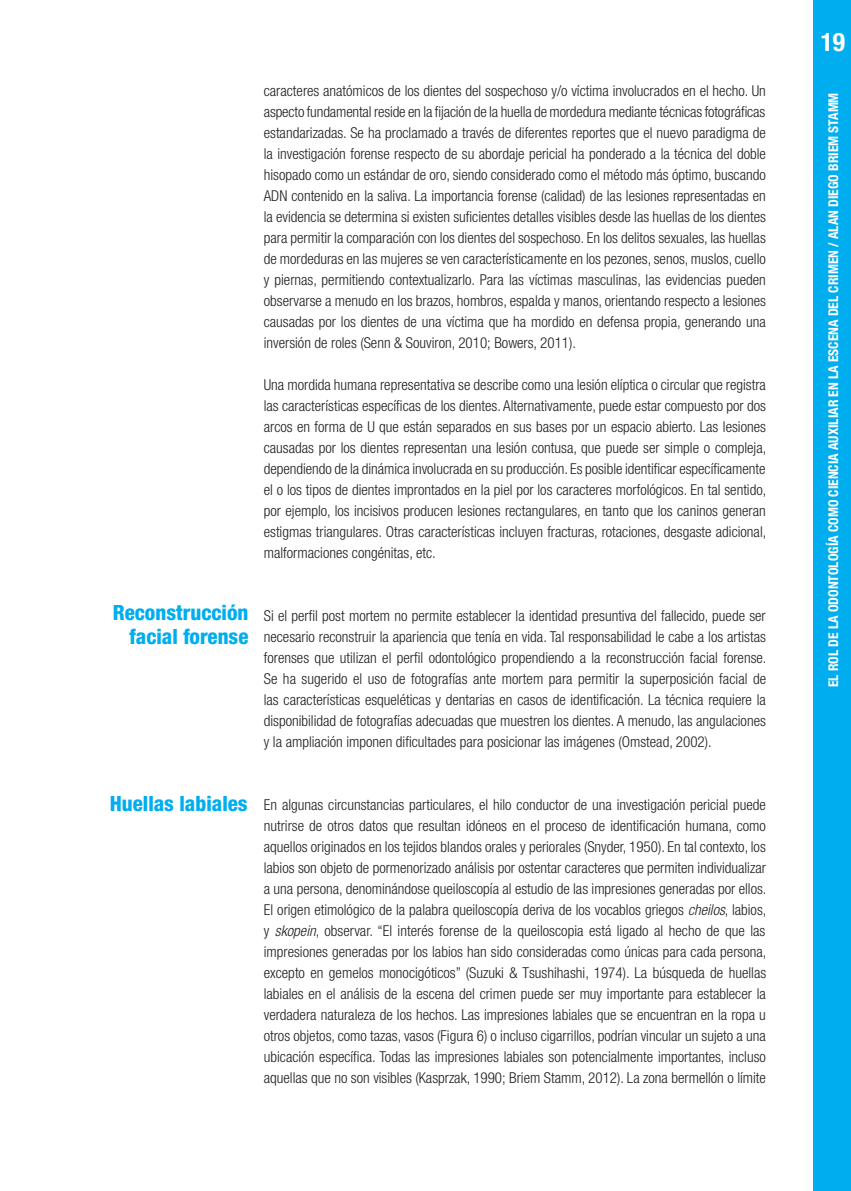
<style>
.page{position:relative;width:851px;height:1191px;background:#fff}
.page>*{position:absolute;margin:0;border:0;box-sizing:border-box;transform-origin:0 0}
.t1{font:700 condensed 25.5px "Helvetica Neue LT Std";color:#fff}
.TITULO_CH{font:800 condensed 21px "Helvetica Neue LT Std";color:#00aeef}
.t2{font:300 condensed 15px/21px "Helvetica Neue LT Std";color:#231f20;text-align:justify}
.t3{font:700 condensed 13.5px "Helvetica Neue LT Std";color:#fff}
.s1{font-style:italic}
</style>
<div class="page">
<div style="left:813px;top:0;width:37px;height:1191px;background:#00aeef"></div>
<p class="t2" style="left:264px;top:80px;width:503px">caracteres anatómicos de los dientes del sospechoso y/o víctima involucrados en el hecho. Un aspecto fundamental reside en la fijación de la huella de mordedura mediante técnicas fotográficas estandarizadas. Se ha proclamado a través de diferentes reportes que el nuevo paradigma de la investigación forense respecto de su abordaje pericial ha ponderado a la técnica del doble hisopado como un estándar de oro, siendo considerado como el método más óptimo, buscando ADN contenido en la saliva. La importancia forense (calidad) de las lesiones representadas en la evidencia se determina si existen suficientes detalles visibles desde las huellas de los dientes para permitir la comparación con los dientes del sospechoso. En los delitos sexuales, las huellas de mordeduras en las mujeres se ven característicamente en los pezones, senos, muslos, cuello y piernas, permitiendo contextualizarlo. Para las víctimas masculinas, las evidencias pueden observarse a menudo en los brazos, hombros, espalda y manos, orientando respecto a lesiones causadas por los dientes de una víctima que ha mordido en defensa propia, generando una inversión de roles (Senn &amp; Souviron, 2010; Bowers, 2011).</p>
<p class="t2" style="left:264px;top:374px;width:504px">Una mordida humana representativa se describe como una lesión elíptica o circular que registra las características específicas de los dientes. Alternativamente, puede estar compuesto por dos arcos en forma de U que están separados en sus bases por un espacio abierto. Las lesiones causadas por los dientes representan una lesión contusa, que puede ser simple o compleja, dependiendo de la dinámica involucrada en su producción. Es posible identificar específicamente el o los tipos de dientes improntados en la piel por los caracteres morfológicos. En tal sentido, por ejemplo, los incisivos producen lesiones rectangulares, en tanto que los caninos generan estigmas triangulares. Otras características incluyen fracturas, rotaciones, desgaste adicional, malformaciones congénitas, etc.</p>
<p class="TITULO_CH" style="left:113px;top:599px;width:137px">Reconstrucción</p>
<p class="TITULO_CH" style="left:130px;top:623px;width:120px">facial forense</p>
<p class="t2" style="left:264px;top:605px;width:504px">Si el perfil post mortem no permite establecer la identidad presuntiva del fallecido, puede ser necesario reconstruir la apariencia que tenía en vida. Tal responsabilidad le cabe a los artistas forenses que utilizan el perfil odontológico propendiendo a la reconstrucción facial forense.<br>Se ha sugerido el uso de fotografías ante mortem para permitir la superposición facial de las características esqueléticas y dentarias en casos de identificación. La técnica requiere la disponibilidad de fotografías adecuadas que muestren los dientes. A menudo, las angulaciones y la ampliación imponen dificultades para posicionar las imágenes (Omstead, 2002).</p>
<p class="TITULO_CH" style="left:110px;top:790px;width:139px">Huellas labiales</p>
<p class="t2" style="left:264px;top:794px;width:504px">En algunas circunstancias particulares, el hilo conductor de una investigación pericial puede nutrirse de otros datos que resultan idóneos en el proceso de identificación humana, como aquellos originados en los tejidos blandos orales y periorales (Snyder, 1950). En tal contexto, los labios son objeto de pormenorizado análisis por ostentar caracteres que permiten individualizar a una persona, denominándose queiloscopía al estudio de las impresiones generadas por ellos.<br>El origen etimológico de la palabra queiloscopía deriva de los vocablos griegos <span class="s1">cheilos</span>, labios, y <span class="s1">skopein</span>, observar. “El interés forense de la queiloscopia está ligado al hecho de que las impresiones generadas por los labios han sido consideradas como únicas para cada persona, excepto en gemelos monocigóticos” (Suzuki &amp; Tsushihashi, 1974). La búsqueda de huellas labiales en el análisis de la escena del crimen puede ser muy importante para establecer la verdadera naturaleza de los hechos. Las impresiones labiales que se encuentran en la ropa u otros objetos, como tazas, vasos (Figura 6) o incluso cigarrillos, podrían vincular un sujeto a una ubicación específica. Todas las impresiones labiales son potencialmente importantes, incluso aquellas que no son visibles (Kasprzak, 1990; Briem Stamm, 2012). La zona bermellón o límite</p>
<h1 class="t1" style="left:820px;top:27px;width:26px">19</h1>
<p class="t3" style="left:825px;top:687px;width:596px;rotate:-90deg">EL ROL DE LA ODONTOLOGÍA COMO CIENCIA AUXILIAR EN LA ESCENA DEL CRIMEN / ALAN DIEGO BRIEM STAMM</p>
</div>
